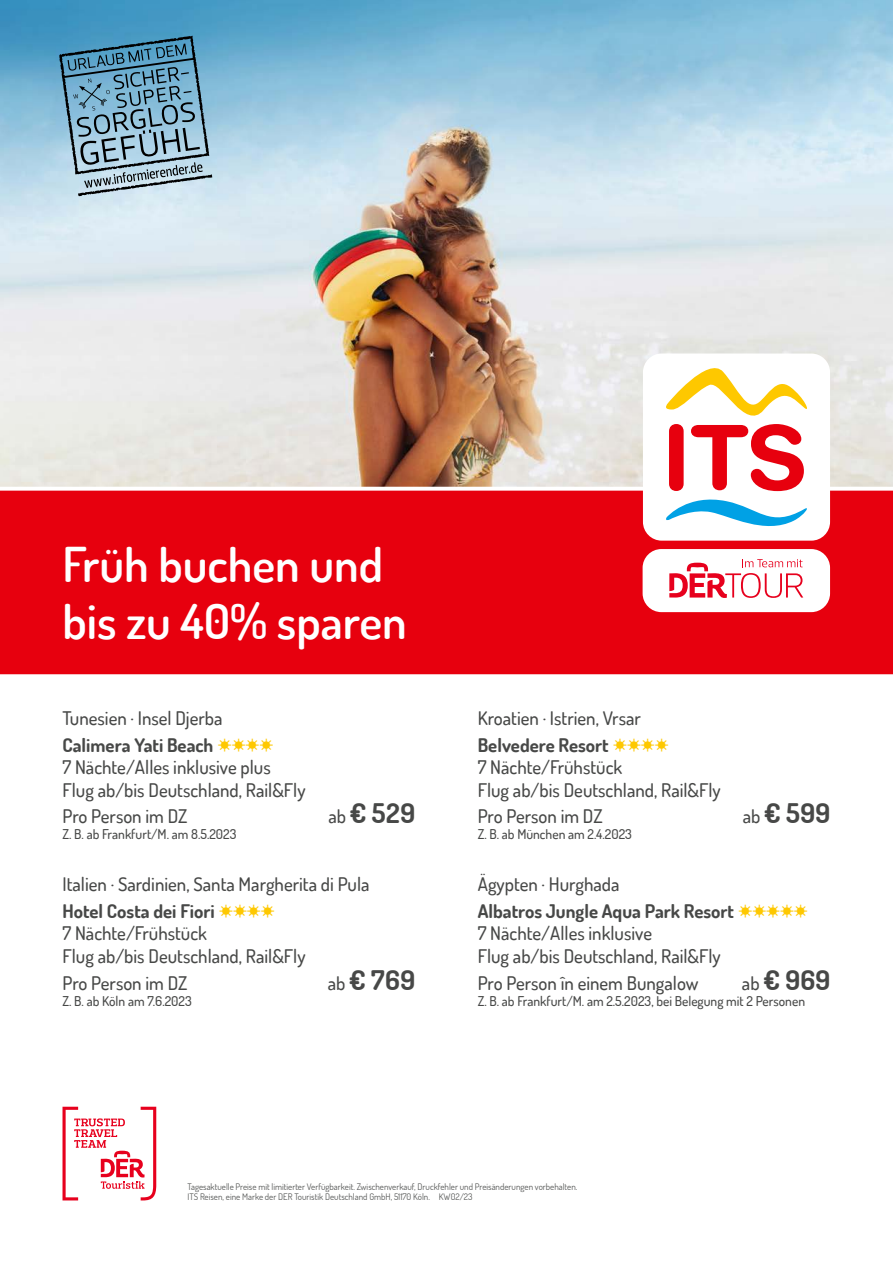
<style>
.page{position:relative;width:893px;height:1263px;background:#fff}
.page>*{position:absolute;margin:0;border:0;box-sizing:border-box;transform-origin:0 0}
.t1{font:600 48px/57.6px "Dosis";color:#fff}
.t2{font:700 27px "Dosis";letter-spacing:.015em;color:#474847}
.t3{font:500 18.75px/22.5px "Dosis";color:#474847}
.t4{font:700 18.75px "Dosis";color:#474847}
.t5{font:500 13.5px "Dosis";color:#474847}
.t6{font:9px/10.8px "Dosis";color:#555756}
.s1{font-weight:500;font-size:18.75px}
</style>
<div class="page">
<img style="left:0;top:0;width:893px;height:487px">
<div style="left:0;top:490px;width:893px;height:185px;background:#e7000e"></div>
<svg style="left:63px;top:1107px;width:93px;height:93px"></svg>
<div style="left:643px;top:549px;width:187px;height:63px;background:#fff;border-radius:19px"></div>
<div style="left:643px;top:353px;width:187px;height:188px;background:#fff;border-radius:19px"></div>
<svg style="left:666px;top:368px;width:141px;height:158px"></svg>
<svg style="left:669px;top:559px;width:134px;height:39px"></svg>
<svg style="left:59px;top:36px;width:153px;height:160px"></svg>
<h1 class="t1" style="left:63px;top:534px;width:346px">Früh buchen und bis zu 40% sparen</h1>
<p class="t3" style="left:63px;top:706px;width:161px">Tunesien · Insel Djerba</p>
<p class="t4" style="left:63px;top:732px;width:152px">Calimera Yati Beach</p>
<p class="t3" style="left:63px;top:755px;width:245px">7 Nächte/Alles inklusive plus<br>Flug ab/bis Deutschland, Rail&amp;Fly</p>
<p class="t3" style="left:63px;top:805px;width:126px">Pro Person im DZ</p>
<h2 class="t2" style="left:328px;top:796px;width:88px"><span class="s1">ab</span> € 529</h2>
<p class="t5" style="left:63px;top:826px;width:175px">Z. B. ab Frankfurt/M. am 8.5.2023</p>
<p class="t3" style="left:63px;top:872px;width:309px">Italien · Sardinien, Santa Margherita di Pula</p>
<p class="t4" style="left:63px;top:899px;width:154px">Hotel Costa dei Fiori</p>
<p class="t3" style="left:63px;top:922px;width:245px">7 Nächte/Frühstück<br>Flug ab/bis Deutschland, Rail&amp;Fly</p>
<p class="t3" style="left:63px;top:971px;width:126px">Pro Person im DZ</p>
<h2 class="t2" style="left:328px;top:962px;width:89px"><span class="s1">ab</span> € 769</h2>
<p class="t5" style="left:63px;top:992px;width:131px">Z. B. ab Köln am 7.6.2023</p>
<p class="t3" style="left:478px;top:706px;width:165px">Kroatien · Istrien, Vrsar</p>
<p class="t4" style="left:478px;top:732px;width:133px">Belvedere Resort</p>
<p class="t3" style="left:478px;top:755px;width:245px">7 Nächte/Frühstück<br>Flug ab/bis Deutschland, Rail&amp;Fly</p>
<p class="t3" style="left:478px;top:805px;width:126px">Pro Person im DZ</p>
<h2 class="t2" style="left:743px;top:796px;width:89px"><span class="s1">ab</span> € 599</h2>
<p class="t5" style="left:478px;top:826px;width:156px">Z. B. ab München am 2.4.2023</p>
<p class="t3" style="left:478px;top:872px;width:143px">Ägypten · Hurghada</p>
<p class="t4" style="left:478px;top:899px;width:258px">Albatros Jungle Aqua Park Resort</p>
<p class="t3" style="left:478px;top:922px;width:245px">7 Nächte/Alles inklusive<br>Flug ab/bis Deutschland, Rail&amp;Fly</p>
<p class="t3" style="left:478px;top:971px;width:222px">Pro Person în einem Bungalow</p>
<h2 class="t2" style="left:742px;top:962px;width:90px"><span class="s1">ab</span> € 969</h2>
<p class="t5" style="left:478px;top:992px;width:329px">Z. B. ab Frankfurt/M. am 2.5.2023, bei Belegung mit 2 Personen</p>
<p class="t6" style="left:188px;top:1181px;width:391px">Tagesaktuelle Preise mit limitierter Verfügbarkeit. Zwischenverkauf, Druckfehler und Preisänderungen vorbehalten.<br>ITS Reisen, eine Marke der DER Touristik Deutschland GmbH, 51170 Köln. KW02/23</p>
</div>
